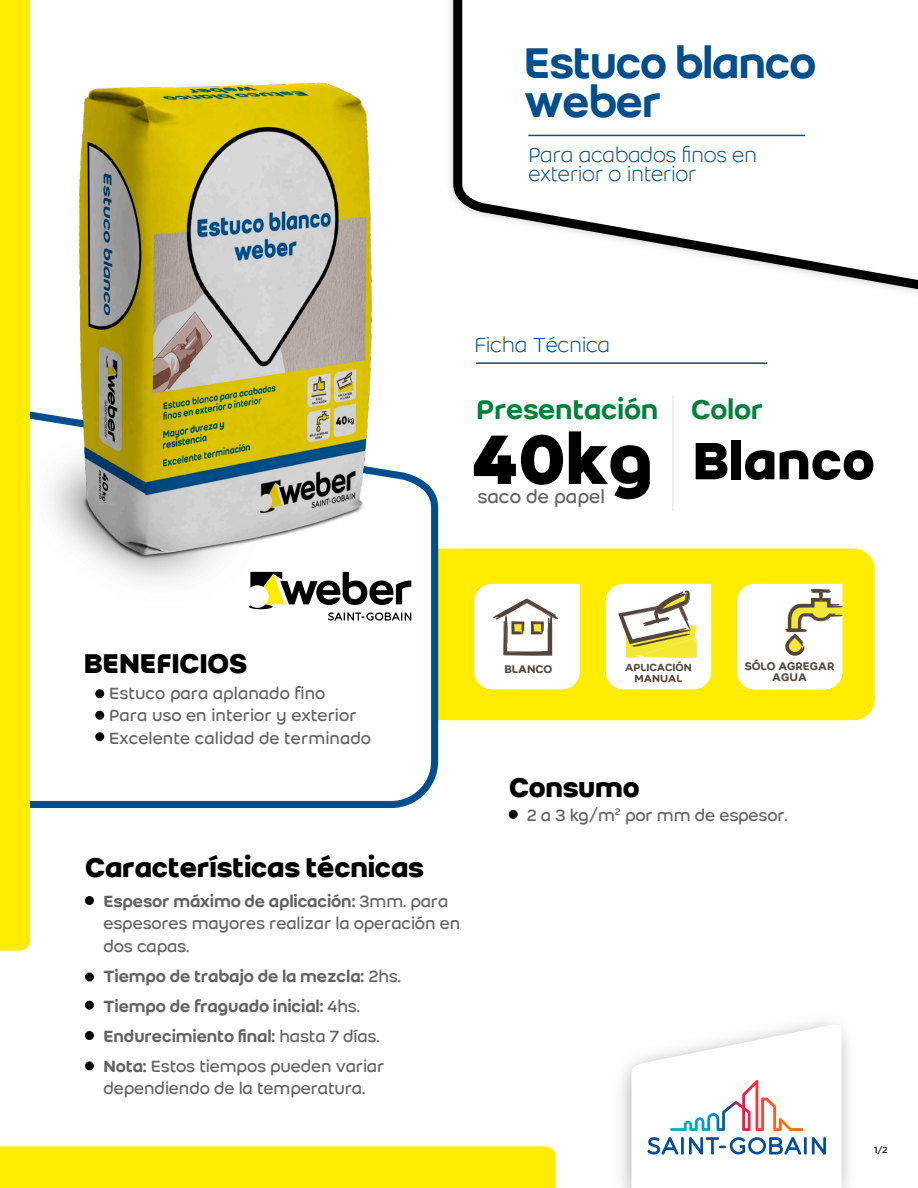
<style>
.page{position:relative;width:918px;height:1188px;background:#fff}
.page>*{position:absolute;margin:0;border:0;box-sizing:border-box;transform-origin:0 0}
.t1{font:700 57.6px "Weber";color:#000}
.t2{font:500 47.55px/39.6px "Weber";letter-spacing:-.03em;color:#004e8b}
.t3{font:700 30px "Weber";letter-spacing:-.01em;color:#000}
.t4{font:500 30px "Weber";letter-spacing:-.01em;color:#00823d}
.t5{font:300 22.5px/19.5px "Weber";letter-spacing:-.025em;color:#004e8b}
.t6{font:20.1px "Weber";color:#626363}
.t7{font:18px/22.5px "Weber";letter-spacing:-.01em;color:#626363}
.t8{font:500 18px/30px "Weber";letter-spacing:-.01em;color:#626363}
.t9{font:500 12.3px/10.9px "Weber";color:#54453b;text-align:center}
.t10{font:500 11.4px/11.4px "Weber";color:#54453b;text-align:center}
.t11{font:500 9px "Gotham";color:#160b0b}
.s1{font-size:76.65px}
.s2{font-weight:500}
.s3{font-weight:400}
</style>
<div class="page">
<div style="left:442px;top:549px;width:433px;height:171px;background:#ffec00"></div>
<svg style="left:30px;top:603px;width:412px;height:205px"></svg>
<svg style="left:453px;top:0;width:465px;height:293px"></svg>
<div style="left:0;top:0;width:30px;height:951px;background:#ffec00"></div>
<div style="left:0;top:1146px;width:556px;height:42px;background:#ffec00"></div>
<hr style="left:528px;top:135px;width:277px;height:1px;background:#004e8b">
<div style="left:95px;top:689px;width:9px;height:9px;background:#000;border-radius:50%"></div>
<div style="left:95px;top:711px;width:9px;height:9px;background:#000;border-radius:50%"></div>
<div style="left:95px;top:732px;width:9px;height:9px;background:#000;border-radius:50%"></div>
<div style="left:509px;top:810px;width:9px;height:9px;background:#000;border-radius:50%"></div>
<div style="left:85px;top:896px;width:9px;height:9px;background:#000;border-radius:50%"></div>
<div style="left:85px;top:973px;width:9px;height:8px;background:#000;border-radius:50%"></div>
<div style="left:85px;top:1001px;width:9px;height:9px;background:#000;border-radius:50%"></div>
<div style="left:85px;top:1031px;width:9px;height:9px;background:#000;border-radius:50%"></div>
<div style="left:85px;top:1061px;width:9px;height:9px;background:#000;border-radius:50%"></div>
<hr style="left:672px;top:395px;width:2px;height:116px;background:#e7e9ea">
<img style="left:7px;top:27px;width:465px;height:576px">
<svg style="left:737px;top:584px;width:106px;height:106px"></svg>
<svg style="left:474px;top:584px;width:106px;height:106px"></svg>
<svg style="left:606px;top:584px;width:105px;height:106px"></svg>
<svg style="left:249px;top:572px;width:162px;height:49px"></svg>
<hr style="left:476px;top:362px;width:291px;height:2px;background:#004e8b">
<svg style="left:631px;top:1023px;width:211px;height:165px"></svg>
<h2 class="t2" style="left:524px;top:42px;width:294px">Estuco blanco weber</h2>
<p class="t5" style="left:528px;top:144px;width:230px">Para acabados finos en exterior o interior</p>
<p class="t5" style="left:475px;top:334px;width:137px">Ficha Técnica</p>
<h3 class="t4" style="left:476px;top:387px;width:184px">Presentación</h3>
<h3 class="t4" style="left:691px;top:387px;width:74px">Color</h3>
<h1 class="t1" style="left:473px;top:417px;width:403px"><span class="s1">40kg</span> Blanco</h1>
<p class="t6" style="left:477px;top:482px;width:129px">saco de papel</p>
<h3 class="t3" style="left:84px;top:640px;width:165px">BENEFICIOS</h3>
<p class="t7" style="left:109px;top:682px;width:264px">Estuco para aplanado fino<br>Para uso en interior y exterior<br>Excelente calidad de terminado</p>
<h3 class="t3" style="left:85px;top:845px;width:340px">Características técnicas</h3>
<p class="t7" style="left:104px;top:890px;width:358px"><span class="s2">Espesor máximo de aplicación:</span> 3mm. para espesores mayores realizar la operación en dos capas.</p>
<p class="t8" style="left:104px;top:961px;width:299px">Tiempo de trabajo de la mezcla: <span class="s3">2hs.<br></span>Tiempo de fraguado inicial: <span class="s3">4hs.<br></span>Endurecimiento final: <span class="s3">hasta 7 días.<br></span>Nota: <span class="s3">Estos tiempos pueden variar</span></p>
<p class="t7" style="left:104px;top:1077px;width:263px">dependiendo de la temperatura.</p>
<p class="t9" style="left:504px;top:664px;width:50px">BLANCO</p>
<p class="t10" style="left:625px;top:662px;width:68px">APLICACIÓN<br>MANUAL</p>
<h3 class="t3" style="left:509px;top:764px;width:132px">Consumo</h3>
<p class="t9" style="left:745px;top:661px;width:91px">SÓLO AGREGAR<br>AGUA</p>
<p class="t7" style="left:527px;top:803px;width:262px">2 a 3 kg/m<sup>2</sup> por mm de espesor.</p>
<p class="t11" style="left:874px;top:1143px;width:15px">1/2</p>
</div>
